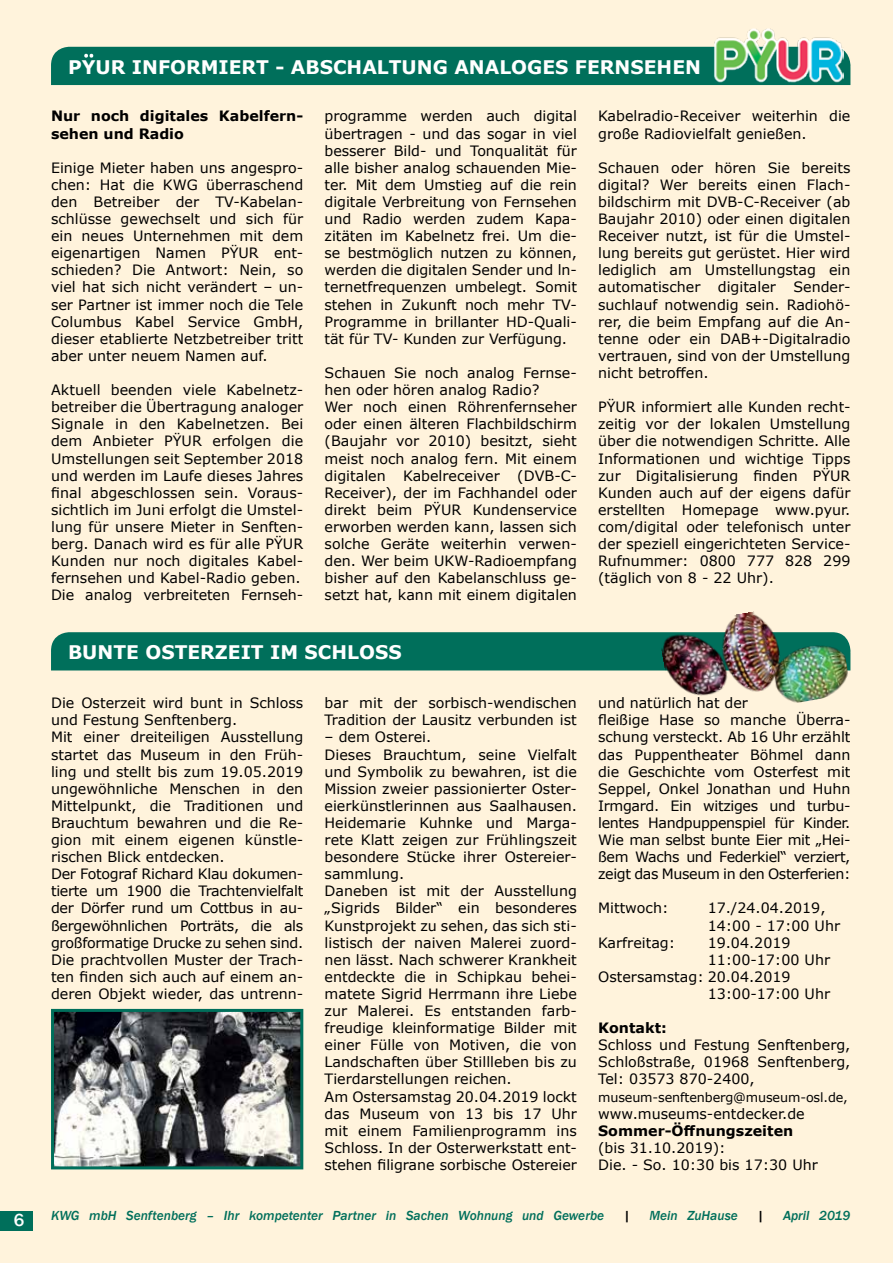
<style>
.page{position:relative;width:893px;height:1263px;background:#fff3dc}
.page>*{position:absolute;margin:0;border:0;box-sizing:border-box;transform-origin:0 0}
.t1{font:700 18.75px "Verdana";color:#fff}
.t2{font:500 18px "Franklin Gothic";color:#fff}
.t3{font:14.25px/17.1px "Verdana";color:#000}
.t4{font:700 14.25px/17.1px "Verdana";color:#000}
.t5{font:italic 500 13.5px "Franklin Gothic";color:#006f5b}
.t6{font:italic 500 13.5px "Franklin Gothic";color:#000}
.t7{font:12.75px "Verdana";letter-spacing:-.01em;color:#000}
</style>
<div class="page">
<div style="left:0;top:1211px;width:33px;height:20px;background:#006f5b"></div>
<img style="left:712px;top:29px;width:130px;height:18px">
<div style="left:51px;top:632px;width:606px;height:38px;background:#006f5b"></div>
<img style="left:55px;top:1013px;width:244px;height:152px">
<div style="left:51px;top:1009px;width:252px;height:160px;border:3px solid #006f5b"></div>
<img style="left:657px;top:611px;width:194px;height:92px">
<svg style="left:51px;top:47px;width:799px;height:38px"></svg>
<p class="t2" style="left:14px;top:1209px;width:12px">6</p>
<h1 class="t1" style="left:68px;top:54px;width:634px">PYUR INFORMIERT - ABSCHALTUNG ANALOGES FERNSEHEN</h1>
<p class="t4" style="left:51px;top:107px;width:254px">Nur noch digitales Kabelfern&shy;sehen und Radio</p>
<p class="t3" style="left:51px;top:159px;width:254px;text-align:justify">Einige Mieter haben uns angespro&shy;chen: Hat die KWG überraschend den Betreiber der TV-Kabelan&shy;schlüsse gewechselt und sich für ein neues Unternehmen mit dem eigenartigen Namen PΫUR ent&shy;schieden? Die Antwort: Nein, so viel hat sich nicht verändert – un&shy;ser Partner ist immer noch die Tele Columbus Kabel Service GmbH, dieser etablierte Netzbetreiber tritt aber unter neuem Namen auf.</p>
<p class="t3" style="left:51px;top:381px;width:254px">Aktuell beenden viele Kabelnetz&shy;betreiber die Übertragung analoger Signale in den Kabelnetzen. Bei dem Anbieter PΫUR erfolgen die Umstellungen seit September 2018 und werden im Laufe dieses Jahres final abgeschlossen sein. Voraus&shy;sichtlich im Juni erfolgt die Umstel&shy;lung für unsere Mieter in Senften&shy;berg. Danach wird es für alle PΫUR Kunden nur noch digitales Kabel&shy;fernsehen und Kabel-Radio geben.<br>Die analog verbreiteten Fernseh-</p>
<p class="t3" style="left:325px;top:108px;width:254px;text-align:justify">programme werden auch digital übertragen - und das sogar in viel besserer Bild- und Tonqualität für alle bisher analog schauenden Mie&shy;ter. Mit dem Umstieg auf die rein digitale Verbreitung von Fernsehen und Radio werden zudem Kapa&shy;zitäten im Kabelnetz frei. Um die&shy;se bestmöglich nutzen zu können, werden die digitalen Sender und ln&shy;ternetfrequenzen umbelegt. Somit stehen in Zukunft noch mehr TV-Programme in brillanter HD-Quali&shy;tät für TV- Kunden zur Verfügung.</p>
<p class="t3" style="left:325px;top:364px;width:254px">Schauen Sie noch analog Fernse&shy;hen oder hören analog Radio?<br>Wer noch einen Röhrenfernseher oder einen älteren Flachbildschirm (Baujahr vor 2010) besitzt, sieht meist noch analog fern. Mit einem digitalen Kabelreceiver (DVB-C-Receiver), der im Fachhandel oder direkt beim PΫUR Kundenservice erworben werden kann, lassen sich solche Geräte weiterhin verwen&shy;den. Wer beim UKW-Radioempfang bisher auf den Kabelanschluss ge&shy;setzt hat, kann mit einem digitalen</p>
<p class="t3" style="left:598px;top:108px;width:254px">Kabelradio-Receiver weiterhin die große Radiovielfalt genießen.</p>
<p class="t3" style="left:598px;top:159px;width:254px;text-align:justify">Schauen oder hören Sie bereits digital? Wer bereits einen Flach&shy;bildschirm mit DVB-C-Receiver (ab Baujahr 2010) oder einen digitalen Receiver nutzt, ist für die Umstel&shy;lung bereits gut gerüstet. Hier wird lediglich am Umstellungstag ein automatischer digitaler Sender&shy;suchlauf notwendig sein. Radiohö&shy;rer, die beim Empfang auf die An&shy;tenne oder ein DAB+-Digitalradio vertrauen, sind von der Umstellung nicht betroffen.</p>
<p class="t3" style="left:598px;top:398px;width:254px;text-align:justify">PΫUR informiert alle Kunden recht&shy;zeitig vor der lokalen Umstellung über die notwendigen Schritte. Alle Informationen und wichtige Tipps zur Digitalisierung finden PΫUR Kunden auch auf der eigens dafür erstellten Homepage www.pyur. com/digital oder telefonisch unter der speziell eingerichteten Service-Rufnummer: 0800 777 828 299 (täglich von 8 - 22 Uhr).</p>
<h1 class="t1" style="left:68px;top:639px;width:335px">BUNTE OSTERZEIT IM SCHLOSS</h1>
<p class="t3" style="left:51px;top:694px;width:254px">Die Osterzeit wird bunt in Schloss und Festung Senftenberg.<br>Mit einer dreiteiligen Ausstellung startet das Museum in den Früh&shy;ling und stellt bis zum 19.05.2019 ungewöhnliche Menschen in den<br>Mittelpunkt, die Traditionen und<br>Brauchtum bewahren und die Re&shy;gion mit einem eigenen künstle&shy;rischen Blick entdecken.<br>Der Fotograf Richard Klau dokumen&shy;tierte um 1900 die Trachtenvielfalt der Dörfer rund um Cottbus in au&shy;ßergewöhnlichen Porträts, die als großformatige Drucke zu sehen sind.<br>Die prachtvollen Muster der Trach&shy;ten finden sich auch auf einem an&shy;deren Objekt wieder, das untrenn-</p>
<p class="t3" style="left:325px;top:694px;width:254px">bar mit der sorbisch-wendischen<br>Tradition der Lausitz verbunden ist</p>
<p class="t3" style="left:325px;top:728px;width:254px">– dem Osterei.<br>Dieses Brauchtum, seine Vielfalt und Symbolik zu bewahren, ist die<br>Mission zweier passionierter Oster&shy;eierkünstlerinnen aus Saalhausen.<br>Heidemarie Kuhnke und Marga&shy;rete Klatt zeigen zur Frühlingszeit besondere Stücke ihrer Ostereier&shy;sammlung.<br>Daneben ist mit der Ausstellung „Sigrids Bilder“ ein besonderes<br>Kunstprojekt zu sehen, das sich sti&shy;listisch der naiven Malerei zuord&shy;nen lässt. Nach schwerer Krankheit entdeckte die in Schipkau behei&shy;matete Sigrid Herrmann ihre Liebe zur Malerei. Es entstanden farb&shy;freudige kleinformatige Bilder mit einer Fülle von Motiven, die von<br>Landschaften über Stillleben bis zu<br>Tierdarstellungen reichen.<br>Am Ostersamstag 20.04.2019 lockt das Museum von 13 bis 17 Uhr mit einem Familienprogramm ins<br>Schloss. In der Osterwerkstatt ent&shy;stehen filigrane sorbische Ostereier</p>
<p class="t3" style="left:598px;top:694px;width:254px">und natürlich hat der<br>fleißige Hase so manche Überra&shy;schung versteckt. Ab 16 Uhr erzählt das Puppentheater Böhmel dann die Geschichte vom Osterfest mit<br>Seppel, Onkel Jonathan und Huhn<br>Irmgard. Ein witziges und turbu&shy;lentes Handpuppenspiel für Kinder.<br>Wie man selbst bunte Eier mit „Hei&shy;ßem Wachs und Federkiel“ verziert, zeigt das Museum in den Osterferien:</p>
<p class="t3" style="left:598px;top:899px;width:72px">Mittwoch:</p>
<p class="t3" style="left:708px;top:899px;width:134px">17./24.04.2019,<br>14:00 - 17:00 Uhr</p>
<p class="t3" style="left:598px;top:934px;width:79px">Karfreitag:</p>
<p class="t3" style="left:708px;top:934px;width:84px">19.04.2019</p>
<p class="t3" style="left:708px;top:951px;width:124px">11:00-17:00 Uhr</p>
<p class="t3" style="left:598px;top:968px;width:194px">Ostersamstag: 20.04.2019</p>
<p class="t3" style="left:708px;top:985px;width:124px">13:00-17:00 Uhr</p>
<p class="t4" style="left:598px;top:1019px;width:70px">Kontakt:</p>
<p class="t3" style="left:598px;top:1036px;width:254px;text-align:justify">Schloss und Festung Senftenberg, Schloßstraße, 01968 Senftenberg, Tel: 03573 870-2400,</p>
<p class="t7" style="left:598px;top:1088px;width:251px">museum-senftenberg@museum-osl.de,</p>
<p class="t3" style="left:598px;top:1105px;width:208px">www.museums-entdecker.de</p>
<p class="t4" style="left:598px;top:1122px;width:197px">Sommer-Öffnungszeiten</p>
<p class="t3" style="left:598px;top:1139px;width:221px">(bis 31.10.2019):<br>Die. - So. 10:30 bis 17:30 Uhr</p>
<p class="t5" style="left:51px;top:1207px;width:555px">KWG mbH Senftenberg – Ihr kompetenter Partner in Sachen Wohnung und Gewerbe</p>
<p class="t6" style="left:623px;top:1207px;width:8px">|</p>
<p class="t5" style="left:649px;top:1207px;width:90px">Mein ZuHause</p>
<p class="t6" style="left:757px;top:1207px;width:8px">|</p>
<p class="t5" style="left:783px;top:1207px;width:69px">April 2019</p>
</div>
